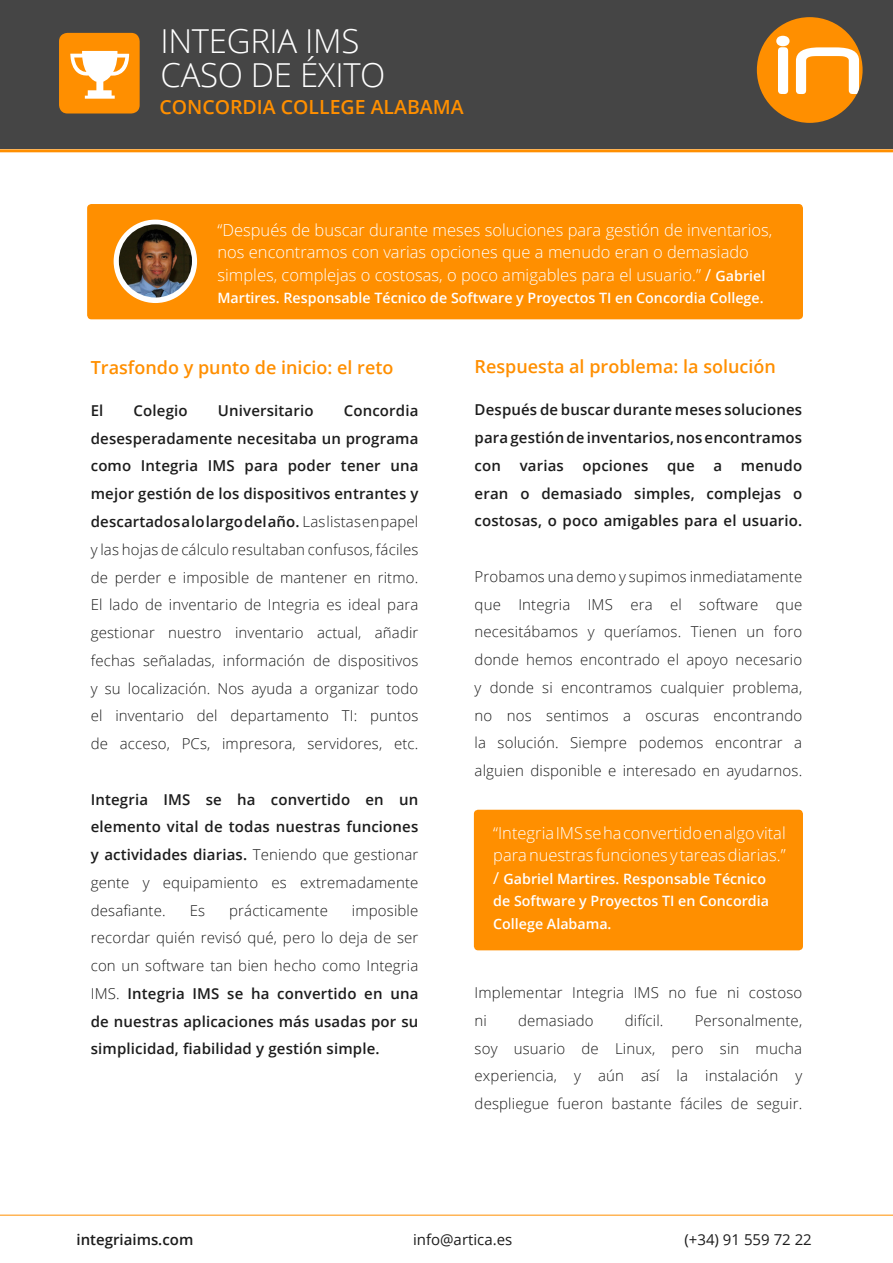
<style>
.page{position:relative;width:893px;height:1263px;background:#fff}
.page>*{position:absolute;margin:0;border:0;box-sizing:border-box;transform-origin:0 0}
.t1{font:300 33px/34.5px "Open Sans";letter-spacing:-.01em;color:#fff}
.t2{font:600 19.5px "Open Sans";color:#ff8f00}
.t3{font:600 18px "Open Sans";color:#ff8f00}
.t4{font:300 16.5px/22.5px "Open Sans";color:#fff}
.t5{font:600 15px/27.8px "Open Sans";letter-spacing:.01em;color:#1c1c1c;text-align:justify}
.t6{font:300 15px/27.8px "Open Sans";letter-spacing:.01em;color:#1c1c1c;text-align:justify}
.t7{font:15px "Open Sans";color:#1c1c1c}
.t8{font:600 14.25px/22.5px "Open Sans";color:#fff}
.s1{font-weight:400}
.s2{font-weight:600;font-size:14.25px}
.s3{font-weight:300}
.s4{font-weight:400;font-size:16.5px}
</style>
<div class="page">
<div style="left:0;top:0;width:893px;height:149px;background:#454545"></div>
<div style="left:757px;top:17px;width:106px;height:106px;background:#ff8f00;border-radius:50%"></div>
<svg style="left:776px;top:36px;width:13px;height:58px"></svg>
<svg style="left:796px;top:47px;width:63px;height:47px"></svg>
<hr style="left:0;top:149px;width:893px;height:3px;background:#ff8f00">
<div style="left:59px;top:33px;width:81px;height:80px;background:#ff8f00;border-radius:9px"></div>
<svg style="left:70px;top:51px;width:59px;height:48px"></svg>
<div style="left:87px;top:204px;width:716px;height:115px;background:#ff8f00;border-radius:4px"></div>
<div style="left:114px;top:220px;width:83px;height:83px;background:#fff;border-radius:50%"></div>
<img style="left:119px;top:224px;width:73px;height:73px;border-radius:37px">
<hr style="left:0;top:1215px;width:893px;height:1px;background:#ff8f00">
<div style="left:474px;top:810px;width:329px;height:140px;background:#ff8f00;border-radius:4px"></div>
<h1 class="t1" style="left:160px;top:23px;width:226px">INTEGRIA IMS<br>CASO DE ÉXITO</h1>
<h2 class="t2" style="left:159px;top:93px;width:306px">CONCORDIA COLLEGE ALABAMA</h2>
<p class="t4" style="left:217px;top:218px;width:556px">“Después de buscar durante meses soluciones para gestión de inventarios, nos encontramos con varias opciones que a menudo eran o demasiado simples, complejas o costosas, o poco amigables para el usuario.” <span class="s1">/</span> <span class="s2">Gabriel</span></p>
<p class="t8" style="left:217px;top:286px;width:548px">Martires. Responsable Técnico de Software y Proyectos TI en Concordia College.</p>
<p class="t3" style="left:91px;top:355px;width:304px">Trasfondo y punto de inicio: el reto</p>
<p class="t5" style="left:91px;top:396px;width:14px">El</p>
<p class="t5" style="left:134px;top:396px;width:56px">Colegio</p>
<p class="t5" style="left:218px;top:396px;width:97px">Universitario</p>
<p class="t5" style="left:91px;top:396px;width:329px;text-indent:253px">Concordia desesperadamente necesitaba un programa como Integria IMS para poder tener una mejor gestión de los dispositivos entrantes y descartados a lo largo del año. <span class="s3">Las listas en papel y las hojas de cálculo resultaban confusos, fáciles de perder e imposible de mantener en ritmo.</span></p>
<p class="t6" style="left:91px;top:590px;width:329px">El lado de inventario de Integria es ideal para gestionar nuestro inventario actual, añadir fechas señaladas, información de dispositivos y su localización. Nos ayuda a organizar todo el inventario del departamento TI: puntos de acceso, PCs, impresora, servidores, etc.</p>
<p class="t5" style="left:91px;top:785px;width:329px">Integria IMS se ha convertido en un elemento vital de todas nuestras funciones y actividades diarias. <span class="s3">Teniendo que gestionar gente y equipamiento es extremadamente desafiante.</span></p>
<p class="t6" style="left:190px;top:896px;width:17px">Es</p>
<p class="t6" style="left:229px;top:896px;width:100px">prácticamente</p>
<p class="t5" style="left:91px;top:896px;width:329px;text-indent:261px"><span class="s3">imposible recordar quién revisó qué, pero lo deja de ser con un software tan bien hecho como Integria IMS.</span> Integria IMS se ha convertido en una de nuestras aplicaciones más usadas por su simplicidad, fiabilidad y gestión simple.</p>
<p class="t3" style="left:475px;top:354px;width:303px">Respuesta al problema: la solución</p>
<p class="t5" style="left:475px;top:396px;width:329px">Después de buscar durante meses soluciones para gestión de inventarios, nos encontramos con varias opciones que a menudo eran o demasiado simples, complejas o costosas, o poco amigables para el usuario.</p>
<p class="t6" style="left:475px;top:562px;width:329px">Probamos una demo y supimos inmediatamente que Integria IMS era el software que necesitábamos y queríamos. Tienen un foro donde hemos encontrado el apoyo necesario y donde si encontramos cualquier problema, no nos sentimos a oscuras encontrando la solución. Siempre podemos encontrar a alguien disponible e interesado en ayudarnos.</p>
<p class="t4" style="left:493px;top:821px;width:294px">“Integria IMS se ha convertido en algo vital para nuestras funciones y tareas diarias.”</p>
<p class="t8" style="left:493px;top:867px;width:277px"><span class="s4">/</span> Gabriel Martires. Responsable Técnico de Software y Proyectos TI en Concordia<br>College Alabama.</p>
<p class="t6" style="left:475px;top:978px;width:329px">Implementar Integria IMS no fue ni costoso ni</p>
<p class="t6" style="left:518px;top:1006px;width:77px">demasiado</p>
<p class="t6" style="left:625px;top:1006px;width:40px">difícil.</p>
<p class="t6" style="left:475px;top:1006px;width:329px;text-indent:220px">Personalmente, soy usuario de Linux, pero sin mucha experiencia, y aún así la instalación y despliegue fueron bastante fáciles de seguir.</p>
<p class="t5" style="left:77px;top:1225px;width:118px">integriaims.com</p>
<p class="t7" style="left:413px;top:1229px;width:101px">info@artica.es</p>
<p class="t7" style="left:684px;top:1229px;width:129px">(+34) 91 559 72 22</p>
</div>
